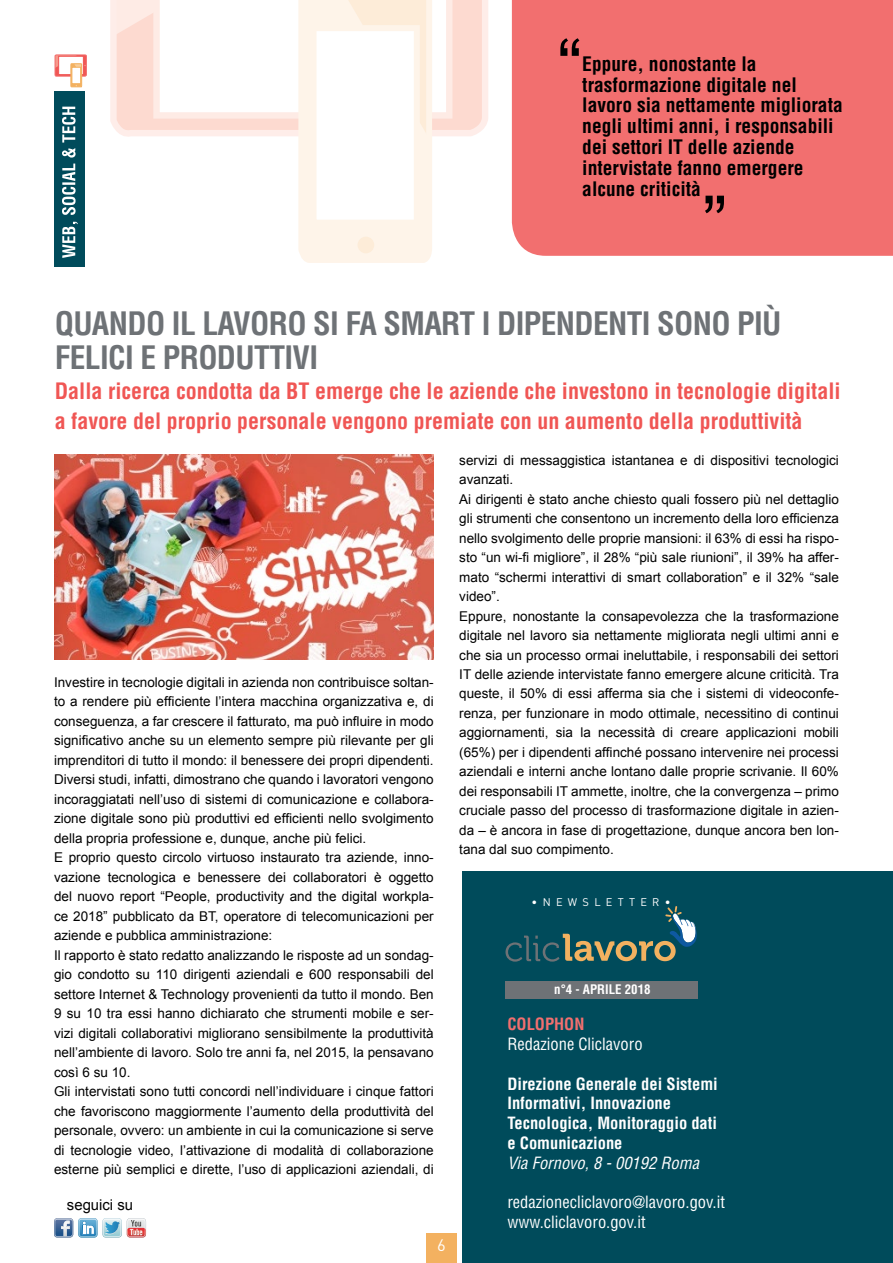
<style>
.page{position:relative;width:893px;height:1263px;background:#fff}
.page>*{position:absolute;margin:0;border:0;box-sizing:border-box;transform-origin:0 0}
.t1{font:700 condensed 31.5px/34.5px "Helvetica";letter-spacing:-.02em;color:#6e7276}
.t2{font:700 condensed 22.05px/30px "Helvetica";color:#f05654}
.t3{font:700 condensed 19.5px/20.9px "Helvetica";color:#000}
.t4{font:700 condensed 16.5px/19.8px "Helvetica";color:#fff}
.t5{font:condensed 16.5px/19.8px "Helvetica";color:#fff}
.t6{font:italic condensed 16.5px "Helvetica";color:#fff}
.t7{font:700 condensed 16.5px "Helvetica";color:#f26f6f}
.t8{font:16.5px "DIN";color:#fff}
.t9{font:14.85px "Arial";color:#000}
.t10{font:13.5px/19.5px "Arial";color:#000}
.t11{font:700 condensed 12.9px "Helvetica";color:#fff}
.t12{font:10.95px "DIN";letter-spacing:.48em;color:#fff}
</style>
<div class="page">
<svg style="left:54px;top:1218px;width:92px;height:20px"></svg>
<div style="left:426px;top:1233px;width:30px;height:30px;background:#f3b160"></div>
<svg style="left:54px;top:54px;width:33px;height:33px"></svg>
<div style="left:512px;top:0;width:381px;height:256px;background:#f26f6f"></div>
<div style="left:54px;top:91px;width:30px;height:176px;background:#004b5b"></div>
<svg style="left:62px;top:107px;width:16px;height:151px"></svg>
<svg style="left:560px;top:38px;width:19px;height:18px"></svg>
<svg style="left:705px;top:196px;width:19px;height:17px"></svg>
<svg style="left:110px;top:0;width:378px;height:136px;background:#fde0d8"></svg>
<div style="left:461px;top:0;width:16px;height:16px;background:#fddad0;border-radius:50%"></div>
<svg style="left:113px;top:0;width:339px;height:263px"></svg>
<div style="left:310px;top:25px;width:110px;height:201px;background:#fff;border:6px solid #fef4e9"></div>
<div style="left:358px;top:237px;width:16px;height:16px;background:#fdecd8;border-radius:50%"></div>
<div style="left:462px;top:872px;width:431px;height:391px;background:#004b5b"></div>
<div style="left:505px;top:981px;width:192px;height:17px;background:#6e7276"></div>
<svg style="left:505px;top:906px;width:192px;height:56px"></svg>
<img style="left:55px;top:455px;width:378px;height:204px">
<h3 class="t3" style="left:582px;top:53px;width:262px">Eppure, nonostante la trasformazione digitale nel lavoro sia nettamente migliorata negli ultimi anni, i responsabili dei settori IT delle aziende intervistate fanno emergere alcune criticità</h3>
<h1 class="t1" style="left:55px;top:306px;width:728px">Quando il lavoro si fa smart i dipendenti sono più felici e produttivi</h1>
<h2 class="t2" style="left:55px;top:376px;width:787px">Dalla ricerca condotta da BT emerge che le aziende che investono in tecnologie digitali a favore del proprio personale vengono premiate con un aumento della produttività</h2>
<p class="t10" style="left:54px;top:672px;width:381px">Investire in tecnologie digitali in azienda non contribuisce soltan&shy;to a rendere più efficiente l’intera macchina organizzativa e, di conseguenza, a far crescere il fatturato, ma può influire in modo significativo anche su un elemento sempre più rilevante per gli imprenditori di tutto il mondo: il benessere dei propri dipendenti.<br>Diversi studi, infatti, dimostrano che quando i lavoratori vengono incoraggiatati nell’uso di sistemi di comunicazione e collabora&shy;zione digitale sono più produttivi ed efficienti nello svolgimento della propria professione e, dunque, anche più felici.<br>E proprio questo circolo virtuoso instaurato tra aziende, inno&shy;vazione tecnologica e benessere dei collaboratori è oggetto del nuovo report “People, productivity and the digital workpla&shy;ce 2018” pubblicato da BT, operatore di telecomunicazioni per aziende e pubblica amministrazione:<br>Il rapporto è stato redatto analizzando le risposte ad un sondag&shy;gio condotto su 110 dirigenti aziendali e 600 responsabili del settore Internet &amp; Technology provenienti da tutto il mondo. Ben 9 su 10 tra essi hanno dichiarato che strumenti mobile e ser&shy;vizi digitali collaborativi migliorano sensibilmente la produttività nell’ambiente di lavoro. Solo tre anni fa, nel 2015, la pensavano così 6 su 10.<br>Gli intervistati sono tutti concordi nell’individuare i cinque fattori che favoriscono maggiormente l’aumento della produttività del personale, ovvero: un ambiente in cui la comunicazione si serve di tecnologie video, l’attivazione di modalità di collaborazione esterne più semplici e dirette, l’uso di applicazioni aziendali, di</p>
<p class="t9" style="left:67px;top:1195px;width:68px">seguici su</p>
<p class="t8" style="left:437px;top:1234px;width:10px">6</p>
<p class="t10" style="left:459px;top:450px;width:381px">servizi di messaggistica istantanea e di dispositivi tecnologici avanzati.<br>Ai dirigenti è stato anche chiesto quali fossero più nel dettaglio gli strumenti che consentono un incremento della loro efficienza nello svolgimento delle proprie mansioni: il 63% di essi ha rispo&shy;sto “un wi-fi migliore”, il 28% “più sale riunioni”, il 39% ha affer&shy;mato “schermi interattivi di smart collaboration” e il 32% “sale video”.<br>Eppure, nonostante la consapevolezza che la trasformazione digitale nel lavoro sia nettamente migliorata negli ultimi anni e che sia un processo ormai ineluttabile, i responsabili dei settori IT delle aziende intervistate fanno emergere alcune criticità. Tra queste, il 50% di essi afferma sia che i sistemi di videoconfe&shy;renza, per funzionare in modo ottimale, necessitino di continui aggiornamenti, sia la necessità di creare applicazioni mobili (65%) per i dipendenti affinché possano intervenire nei processi aziendali e interni anche lontano dalle proprie scrivanie. Il 60% dei responsabili IT ammette, inoltre, che la convergenza – primo cruciale passo del processo di trasformazione digitale in azien&shy;da – è ancora in fase di progettazione, dunque ancora ben lon&shy;tana dal suo compimento.</p>
<p class="t12" style="left:532px;top:895px;width:140px">•NEWSLETTER•</p>
<p class="t11" style="left:554px;top:982px;width:98px">n°4 - APRILE 2018</p>
<p class="t7" style="left:507px;top:1014px;width:11px">COLOPHON</p>
<p class="t5" style="left:507px;top:1034px;width:137px">Redazione Cliclavoro</p>
<p class="t4" style="left:507px;top:1073px;width:212px">Direzione Generale dei Sistemi<br>Informativi, Innovazione<br>Tecnologica, Monitoraggio dati e Comunicazione</p>
<p class="t6" style="left:507px;top:1152px;width:193px">Via Fornovo, 8 - 00192 Roma</p>
<p class="t5" style="left:507px;top:1192px;width:219px">redazionecliclavoro@lavoro.gov.it www.cliclavoro.gov.it</p>
</div>
